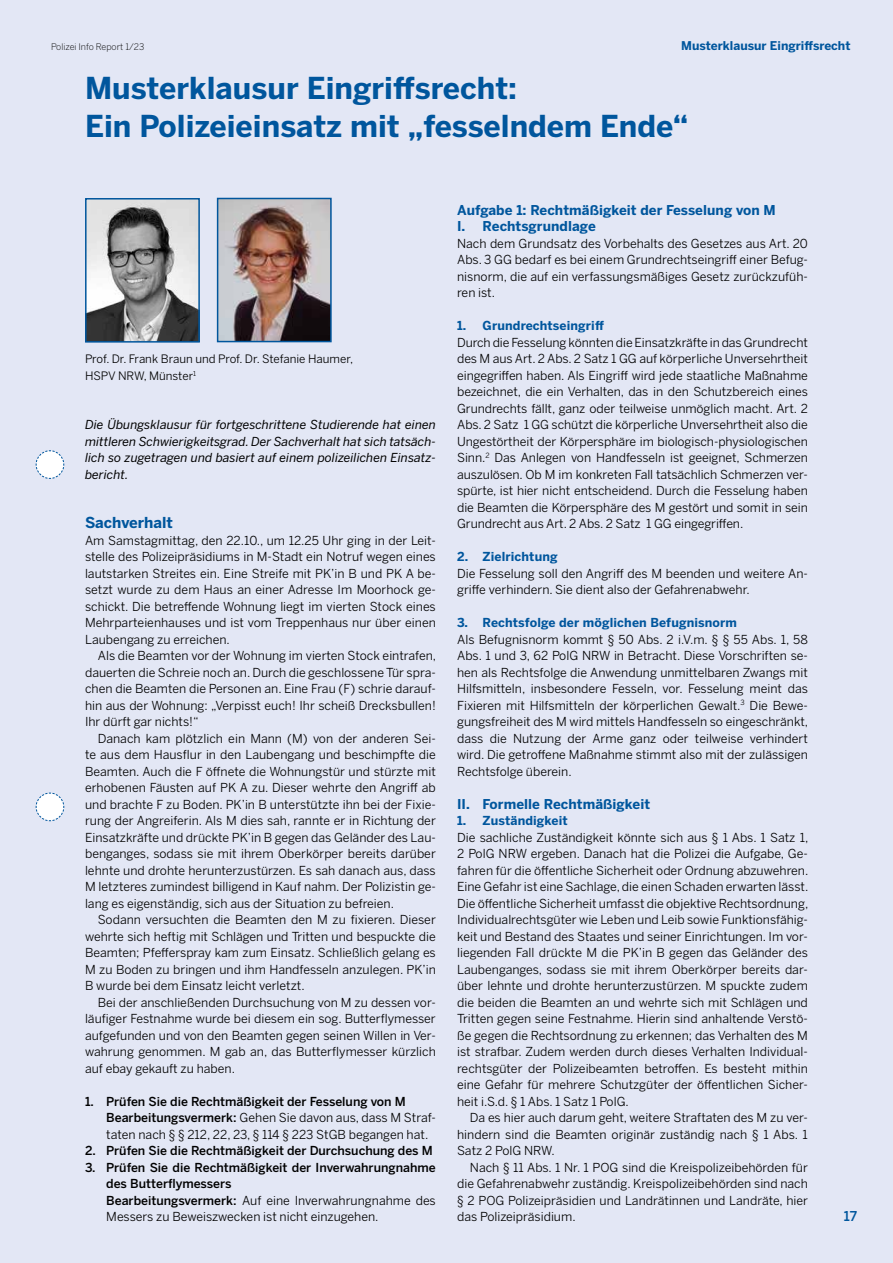
<style>
.page{position:relative;width:893px;height:1263px;background:#e3e7f5}
.page>*{position:absolute;margin:0;border:0;box-sizing:border-box;transform-origin:0 0}
.t1{font:700 30px/37.5px "Benton Sans";color:#00569d}
.t2{font:700 15px "Benton Sans";color:#00569d}
.t3{font:700 13.5px/16.5px "Benton Sans";letter-spacing:.005em;color:#00569d}
.t4{font:500 13.5px "Benton Sans";color:#00569d}
.t5{font:12.3px/16.5px "Benton Sans";color:#000;text-align:justify}
.t6{font:500 12.3px/16.5px "Benton Sans";color:#000}
.t7{font:italic 12.3px/16.5px "Benton Sans";color:#000;text-align:justify}
.t8{font:700 12.3px "Benton Sans";letter-spacing:.01em;color:#00569d}
.t9{font:700 12px "Benton Sans";color:#00569d}
.t10{font:11.55px/16.5px "Benton Sans";color:#000}
.t11{font:300 9px "Benton Sans";color:#000}
.s1{font-weight:500}
.s2{font-weight:400}
</style>
<div class="page">
<svg style="left:35px;top:792px;width:30px;height:29px"></svg>
<svg style="left:35px;top:450px;width:30px;height:29px"></svg>
<img style="left:88px;top:201px;width:109px;height:139px">
<div style="left:85px;top:198px;width:115px;height:145px;border:2px solid #00569d"></div>
<img style="left:220px;top:201px;width:109px;height:138px">
<div style="left:217px;top:198px;width:115px;height:144px;border:2px solid #00569d"></div>
<p class="t9" style="left:681px;top:38px;width:171px">Musterklausur Eingriffsrecht</p>
<h1 class="t1" style="left:85px;top:70px;width:605px">Musterklausur Eingriffsrecht:<br>Ein Polizeieinsatz mit „fesselndem Ende“</h1>
<p class="t11" style="left:51px;top:41px;width:95px">Polizei Info Report 1/23</p>
<p class="t10" style="left:85px;top:351px;width:270px">Prof. Dr. Frank Braun und Prof. Dr. Stefanie Haumer,<br>HSPV NRW, Münster<sup>1</sup></p>
<p class="t7" style="left:85px;top:416px;width:352px">Die Übungsklausur für fortgeschrittene Studierende hat einen mittleren Schwierigkeitsgrad. Der Sachverhalt hat sich tatsäch&shy;lich so zugetragen und basiert auf einem polizeilichen Einsatz&shy;bericht.</p>
<p class="t2" style="left:85px;top:513px;width:89px">Sachverhalt</p>
<p class="t5" style="left:85px;top:532px;width:352px">Am Samstagmittag, den 22.10., um 12.25 Uhr ging in der Leit&shy;stelle des Polizeipräsidiums in M-Stadt ein Notruf wegen eines lautstarken Streites ein. Eine Streife mit PK’in B und PK A be&shy;setzt wurde zu dem Haus an einer Adresse Im Moorhock ge&shy;schickt. Die betreffende Wohnung liegt im vierten Stock eines Mehrparteienhauses und ist vom Treppenhaus nur über einen Laubengang zu erreichen.</p>
<p class="t5" style="left:85px;top:647px;width:353px;text-indent:13px">Als die Beamten vor der Wohnung im vierten Stock eintrafen, dauerten die Schreie noch an. Durch die geschlossene Tür spra&shy;chen die Beamten die Personen an. Eine Frau (F) schrie darauf&shy;hin aus der Wohnung: „Verpisst euch! Ihr scheiß Drecksbullen!<br>Ihr dürft gar nichts!“</p>
<p class="t5" style="left:85px;top:730px;width:352px;text-indent:13px">Danach kam plötzlich ein Mann (M) von der anderen Sei&shy;te aus dem Hausflur in den Laubengang und beschimpfte die Beamten. Auch die F öffnete die Wohnungstür und stürzte mit erhobenen Fäusten auf PK A zu. Dieser wehrte den Angriff ab und brachte F zu Boden. PK’in B unterstützte ihn bei der Fixie&shy;rung der Angreiferin. Als M dies sah, rannte er in Richtung der Einsatzkräfte und drückte PK’in B gegen das Geländer des Lau&shy;benganges, sodass sie mit ihrem Oberkörper bereits darüber lehnte und drohte herunterzustürzen. Es sah danach aus, dass M letzteres zumindest billigend in Kauf nahm. Der Polizistin ge&shy;lang es eigenständig, sich aus der Situation zu befreien.</p>
<p class="t5" style="left:85px;top:911px;width:352px;text-indent:13px">Sodann versuchten die Beamten den M zu fixieren. Dieser wehrte sich heftig mit Schlägen und Tritten und bespuckte die Beamten; Pfefferspray kam zum Einsatz. Schließlich gelang es M zu Boden zu bringen und ihm Handfesseln anzulegen. PK’in B wurde bei dem Einsatz leicht verletzt.</p>
<p class="t5" style="left:85px;top:994px;width:352px;text-indent:13px">Bei der anschließenden Durchsuchung von M zu dessen vor&shy;läufiger Festnahme wurde bei diesem ein sog. Butterflymesser aufgefunden und von den Beamten gegen seinen Willen in Ver&shy;wahrung genommen. M gab an, das Butterflymesser kürzlich auf ebay gekauft zu haben.</p>
<p class="t5" style="left:106px;top:1093px;width:331px;text-align:left;text-indent:-21px"><span class="s1">1. Prüfen Sie die Rechtmäßigkeit der Fesselung von M<br>Bearbeitungsvermerk:</span> Gehen Sie davon aus, dass M Straf&shy;taten nach § § 212, 22, 23, § 114 § 223 StGB begangen hat.</p>
<p class="t6" style="left:85px;top:1142px;width:349px">2. Prüfen Sie die Rechtmäßigkeit der Durchsuchung des M</p>
<p class="t6" style="left:106px;top:1159px;width:331px;text-indent:-21px">3. Prüfen Sie die Rechtmäßigkeit der Inverwahrungnahme des Butterflymessers<br>Bearbeitungsvermerk: <span class="s2">Auf eine Inverwahrungnahme des Messers zu Beweiszwecken ist nicht einzugehen.</span></p>
<p class="t3" style="left:457px;top:202px;width:320px">Aufgabe 1: Rechtmäßigkeit der Fesselung von M<br>I. Rechtsgrundlage</p>
<p class="t5" style="left:457px;top:235px;width:352px">Nach dem Grundsatz des Vorbehalts des Gesetzes aus Art. 20<br>Abs. 3 GG bedarf es bei einem Grundrechtseingriff einer Befug&shy;nisnorm, die auf ein verfassungsmäßiges Gesetz zurückzufüh&shy;ren ist.</p>
<p class="t8" style="left:457px;top:318px;width:148px">1. Grundrechtseingriff</p>
<p class="t5" style="left:457px;top:334px;width:352px">Durch die Fesselung könnten die Einsatzkräfte in das Grundrecht des M aus Art. 2 Abs. 2 Satz 1 GG auf körperliche Unversehrtheit eingegriffen haben. Als Eingriff wird jede staatliche Maßnahme bezeichnet, die ein Verhalten, das in den Schutzbereich eines Grundrechts fällt, ganz oder teilweise unmöglich macht. Art. 2<br>Abs. 2 Satz 1 GG schützt die körperliche Unversehrtheit also die Ungestörtheit der Körpersphäre im biologisch-physiologischen Sinn.<sup>2</sup> Das Anlegen von Handfesseln ist geeignet, Schmerzen auszulösen. Ob M im konkreten Fall tatsächlich Schmerzen ver&shy;spürte, ist hier nicht entscheidend. Durch die Fesselung haben die Beamten die Körpersphäre des M gestört und somit in sein Grundrecht aus Art. 2 Abs. 2 Satz 1 GG eingegriffen.</p>
<p class="t8" style="left:457px;top:549px;width:102px">2. Zielrichtung</p>
<p class="t5" style="left:457px;top:565px;width:352px">Die Fesselung soll den Angriff des M beenden und weitere An&shy;griffe verhindern. Sie dient also der Gefahrenabwehr.</p>
<p class="t8" style="left:457px;top:615px;width:281px">3. Rechtsfolge der möglichen Befugnisnorm</p>
<p class="t5" style="left:457px;top:631px;width:353px">Als Befugnisnorm kommt § 50 Abs. 2 i.V.m. § § 55 Abs. 1, 58<br>Abs. 1 und 3, 62 PolG NRW in Betracht. Diese Vorschriften se&shy;hen als Rechtsfolge die Anwendung unmittelbaren Zwangs mit Hilfsmitteln, insbesondere Fesseln, vor. Fesselung meint das Fixieren mit Hilfsmitteln der körperlichen Gewalt.<sup>3</sup> Die Bewe&shy;gungsfreiheit des M wird mittels Handfesseln so eingeschränkt, dass die Nutzung der Arme ganz oder teilweise verhindert wird. Die getroffene Maßnahme stimmt also mit der zulässigen Rechtsfolge überein.</p>
<p class="t3" style="left:457px;top:796px;width:194px">II. Formelle Rechtmäßigkeit</p>
<p class="t8" style="left:457px;top:813px;width:112px">1. Zuständigkeit</p>
<p class="t5" style="left:457px;top:829px;width:353px">Die sachliche Zuständigkeit könnte sich aus § 1 Abs. 1 Satz 1, 2 PolG NRW ergeben. Danach hat die Polizei die Aufgabe, Ge&shy;fahren für die öffentliche Sicherheit oder Ordnung abzuwehren.<br>Eine Gefahr ist eine Sachlage, die einen Schaden erwarten lässt.<br>Die öffentliche Sicherheit umfasst die objektive Rechtsordnung, Individualrechtsgüter wie Leben und Leib sowie Funktionsfähig&shy;keit und Bestand des Staates und seiner Einrichtungen. Im vor&shy;liegenden Fall drückte M die PK’in B gegen das Geländer des Laubenganges, sodass sie mit ihrem Oberkörper bereits dar&shy;über lehnte und drohte herunterzustürzen. M spuckte zudem die beiden die Beamten an und wehrte sich mit Schlägen und Tritten gegen seine Festnahme. Hierin sind anhaltende Verstö&shy;ße gegen die Rechtsordnung zu erkennen; das Verhalten des M ist strafbar. Zudem werden durch dieses Verhalten Individual&shy;rechtsgüter der Polizeibeamten betroffen. Es besteht mithin eine Gefahr für mehrere Schutzgüter der öffentlichen Sicher&shy;heit i.S.d. § 1 Abs. 1 Satz 1 PolG.</p>
<p class="t5" style="left:457px;top:1109px;width:352px;text-indent:13px">Da es hier auch darum geht, weitere Straftaten des M zu ver&shy;hindern sind die Beamten originär zuständig nach § 1 Abs. 1<br>Satz 2 PolG NRW.</p>
<p class="t5" style="left:457px;top:1159px;width:352px;text-indent:13px">Nach § 11 Abs. 1 Nr. 1 POG sind die Kreispolizeibehörden für die Gefahrenabwehr zuständig. Kreispolizeibehörden sind nach § 2 POG Polizeipräsidien und Landrätinnen und Landräte, hier das Polizeipräsidium.</p>
<p class="t4" style="left:844px;top:1208px;width:15px">17</p>
</div>
